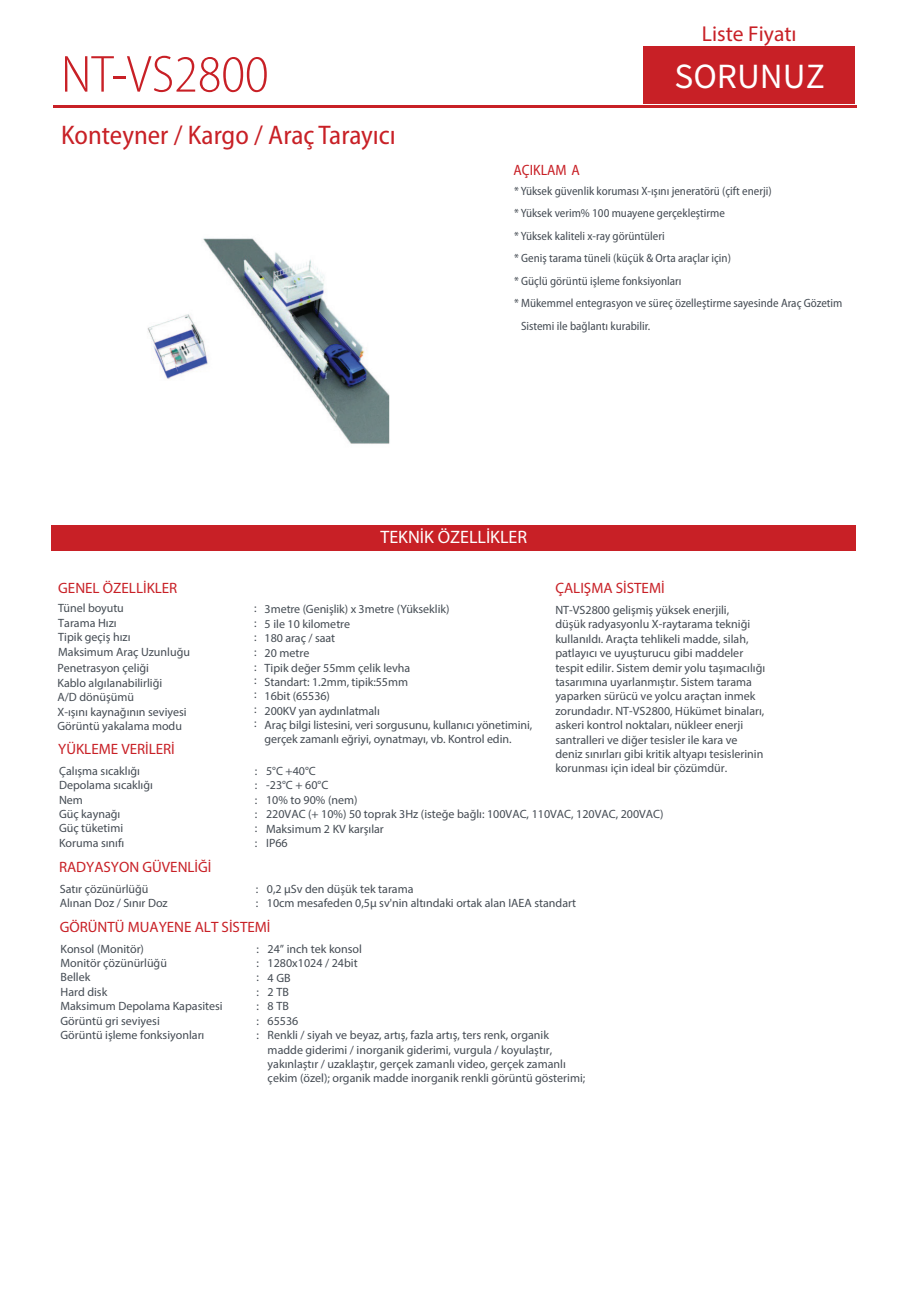
<style>
.page{position:relative;width:919px;height:1289px;background:#fff}
.page>*{position:absolute;margin:0;border:0;box-sizing:border-box;transform-origin:0 0}
.t1{font:300 semi-condensed 52.5px "Myriad Pro";color:#c82026}
.t2{font:35.4px "Source Sans Pro";color:#fff}
.t3{font:semi-condensed 27px "Myriad Pro";color:#c82026}
.t4{font:21.6px "Myriad Pro";color:#c82026}
.t5{font:18px "Myriad Pro";color:#fff}
.t6{font:15px "Myriad Pro";color:#c82026}
.t7{font:semi-condensed 15px "Myriad Pro";color:#c82026}
.t8{font:12px/14.4px "Myriad Pro";color:#444b53}
.t9{font:semi-condensed 12px "Myriad Pro";color:#444b53}
.t10{font:12px "Myriad Pro";letter-spacing:-.005em;color:#454d54}
</style>
<div class="page">
<div style="left:643px;top:47px;width:211px;height:57px;background:#c82026"></div>
<div style="left:52px;top:525px;width:804px;height:26px;background:#c82026"></div>
<hr style="left:53px;top:106px;width:803px;height:2px;background:#c82026">
<img style="left:147px;top:238px;width:243px;height:206px">
<h1 class="t1" style="left:61px;top:46px;width:209px">NT-VS2800</h1>
<h3 class="t3" style="left:61px;top:120px;width:336px">Konteyner / Kargo / Araç Tarayıcı</h3>
<p class="t7" style="left:513px;top:161px;width:68px">AÇIKLAM A</p>
<h3 class="t4" style="left:701px;top:21px;width:96px">Liste Fiyatı</h3>
<h2 class="t2" style="left:674px;top:53px;width:152px">SORUNUZ</h2>
<p class="t9" style="left:514px;top:184px;width:259px">* Yüksek güvenlik koruması X-ışını jeneratörü (çift enerji)</p>
<p class="t9" style="left:514px;top:206px;width:212px">* Yüksek verim% 100 muayene gerçekleştirme</p>
<p class="t9" style="left:514px;top:229px;width:152px">* Yüksek kaliteli x-ray görüntüleri</p>
<p class="t9" style="left:514px;top:251px;width:218px">* Geniş tarama tüneli (küçük &amp; Orta araçlar için)</p>
<p class="t9" style="left:514px;top:274px;width:169px">* Güçlü görüntü işleme fonksiyonları</p>
<p class="t9" style="left:514px;top:296px;width:330px">* Mükemmel entegrasyon ve süreç özelleştirme sayesinde Araç Gözetim</p>
<p class="t9" style="left:521px;top:319px;width:131px">Sistemi ile bağlantı kurabilir.</p>
<p class="t6" style="left:58px;top:578px;width:120px">GENEL ÖZELLİKLER</p>
<h3 class="t5" style="left:380px;top:526px;width:148px">TEKNİK ÖZELLİKLER</h3>
<p class="t6" style="left:555px;top:578px;width:111px">ÇALIŞMA SİSTEMİ</p>
<p class="t10" style="left:58px;top:601px;width:67px">Tünel boyutu</p>
<p class="t8" style="left:58px;top:615px;width:133px">Tarama Hızı<br>Tipik geçiş hızı<br>Maksimum Araç Uzunluğu</p>
<p class="t8" style="left:254px;top:601px;width:4px;text-align:justify">: : : :</p>
<p class="t10" style="left:264px;top:601px;width:186px">3metre (Genişlik) x 3metre (Yükseklik)</p>
<p class="t8" style="left:264px;top:617px;width:87px;line-height:14px">5 ile 10 kilometre<br>180 araç / saat</p>
<p class="t8" style="left:264px;top:646px;width:147px">20 metre<br>Tipik değer 55mm çelik levha</p>
<p class="t8" style="left:555px;top:602px;width:211px">NT-VS2800 gelişmiş yüksek enerjili,<br>düşük radyasyonlu X-raytarama tekniği kullanıldı. Araçta tehlikeli madde, silah, patlayıcı ve uyuşturucu gibi maddeler tespit edilir. Sistem demir yolu taşımacılığı tasarımına uyarlanmıştır. Sistem tarama yaparken sürücü ve yolcu araçtan inmek zorundadır. NT-VS2800, Hükümet binaları, askeri kontrol noktaları, nükleer enerji santralleri ve diğer tesisler ile kara ve deniz sınırları gibi kritik altyapı tesislerinin korunması için ideal bir çözümdür.</p>
<p class="t8" style="left:57px;top:661px;width:131px">Penetrasyon çeliği<br>Kablo algılanabilirliği<br>A/D dönüşümü<br>X-ışını kaynağının seviyesi<br>Görüntü yakalama modu</p>
<p class="t8" style="left:254px;top:659px;width:4px">:</p>
<p class="t8" style="left:264px;top:674px;width:269px">Standart: 1.2mm, tipik:55mm<br>16bit (65536)<br>200KV yan aydınlatmalı<br>Araç bilgi listesini, veri sorgusunu, kullanıcı yönetimini, gerçek zamanlı eğriyi, oynatmayı, vb. Kontrol edin.</p>
<p class="t8" style="left:254px;top:672px;width:4px;text-align:justify">: : : :</p>
<p class="t6" style="left:58px;top:739px;width:118px">YÜKLEME VERİLERİ</p>
<p class="t8" style="left:59px;top:763px;width:95px">Çalışma sıcaklığı<br>Depolama sıcaklığı<br>Nem<br>Güç kaynağı<br>Güç tüketimi<br>Koruma sınıfı</p>
<p class="t8" style="left:255px;top:763px;width:4px;text-align:justify">: : : : : :</p>
<p class="t6" style="left:59px;top:857px;width:154px">RADYASYON GÜVENLİĞİ</p>
<p class="t8" style="left:266px;top:763px;width:399px">5°C +40°C<br>-23°C + 60°C<br>10% to 90% (nem)<br>220VAC (+ 10%) 50 toprak 3Hz (isteğe bağlı: 100VAC, 110VAC, 120VAC, 200VAC)<br>Maksimum 2 KV karşılar<br>IP66</p>
<p class="t8" style="left:60px;top:881px;width:109px">Satır çözünürlüğü<br>Alınan Doz / Sınır Doz</p>
<p class="t8" style="left:256px;top:881px;width:4px">: :</p>
<p class="t8" style="left:267px;top:881px;width:310px">0,2 μSv den düşük tek tarama<br>10cm mesafeden 0,5μ sv'nin altındaki ortak alan IAEA standart</p>
<p class="t6" style="left:60px;top:917px;width:212px">GÖRÜNTÜ MUAYENE ALT SİSTEMİ</p>
<p class="t8" style="left:60px;top:941px;width:164px">Konsol (Monitör)<br>Monitör çözünürlüğü<br>Bellek<br>Hard disk<br>Maksimum Depolama Kapasitesi<br>Görüntü gri seviyesi<br>Görüntü işleme fonksiyonları</p>
<p class="t8" style="left:256px;top:941px;width:4px;text-align:justify">: : : : : : :</p>
<p class="t8" style="left:267px;top:941px;width:319px">24” inch tek konsol<br>1280x1024 / 24bit<br>4 GB<br>2 TB<br>8 TB<br>65536<br>Renkli / siyah ve beyaz, artış, fazla artış, ters renk, organik madde giderimi / inorganik giderimi, vurgula / koyulaştır, yakınlaştır / uzaklaştır, gerçek zamanlı video, gerçek zamanlı çekim (özel); organik madde inorganik renkli görüntü gösterimi;</p>
</div>
